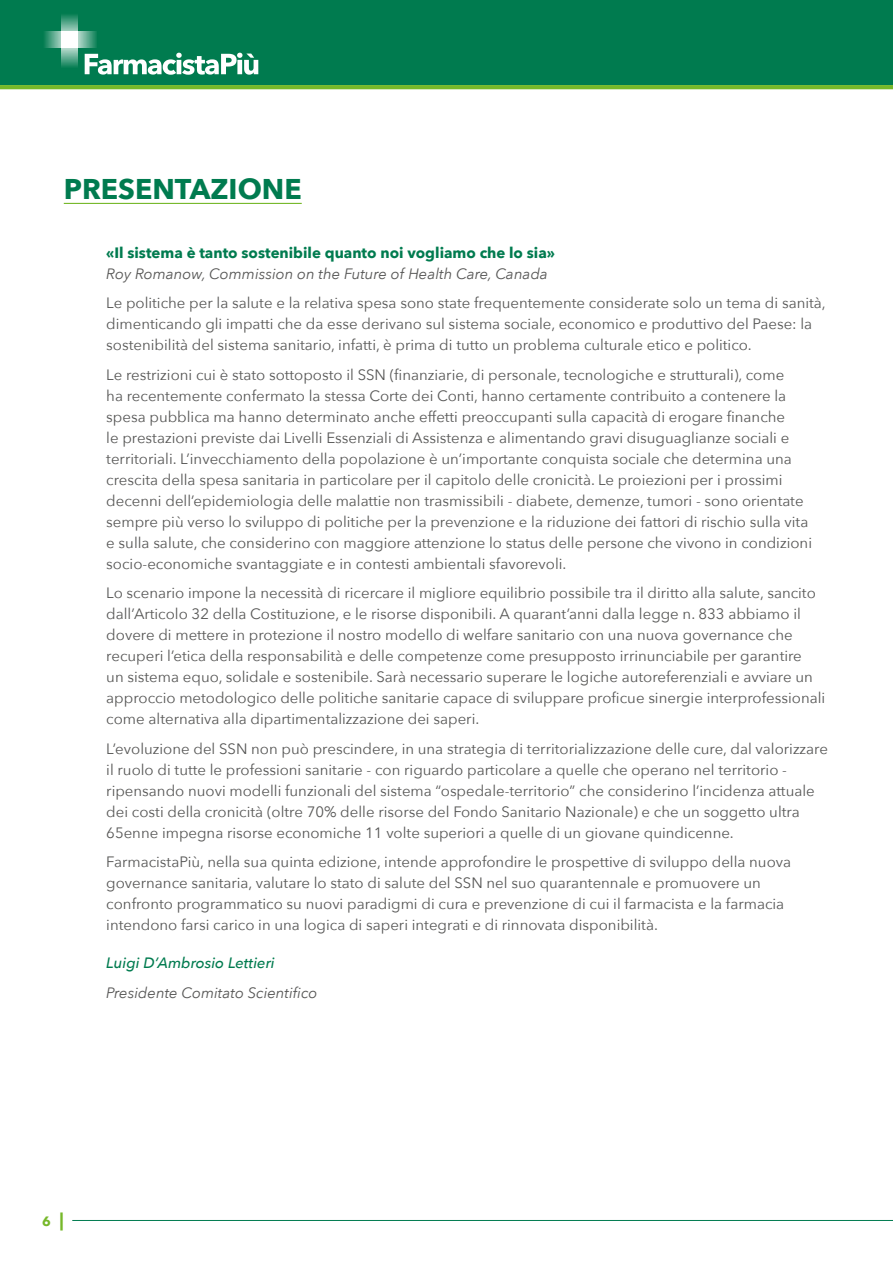
<style>
.page{position:relative;width:893px;height:1263px;background:#fff}
.page>*{position:absolute;margin:0;border:0;box-sizing:border-box;transform-origin:0 0}
.t1{font:700 28.5px "Avenir Next";color:#007b4f}
.t2{font:15px/21px "Avenir Next";color:#575756}
.t3{font:italic 15px "Avenir Next";color:#575756}
.t4{font:700 15px "Avenir Next";color:#007b4f}
.t5{font:italic 500 15px "Avenir Next";color:#007b4f}
.t6{font:700 13.5px "Avenir Next";color:#76b82a}
.s1{font-size:18px}
</style>
<div class="page">
<svg style="left:0;top:85px;width:893px;height:4px;background:#77b82c"></svg>
<div style="left:0;top:0;width:893px;height:85px;background:#007b4f"></div>
<svg style="left:62px;top:15px;width:16px;height:52px"></svg>
<svg style="left:44px;top:32px;width:53px;height:16px"></svg>
<div style="left:62px;top:32px;width:16px;height:16px;background:#fff"></div>
<svg style="left:85px;top:53px;width:173px;height:22px"></svg>
<hr style="left:72px;top:1220px;width:821px;height:1px;background:#007b4f">
<hr style="left:64px;top:203px;width:238px;height:1px;background:#76b82a">
<h1 class="t1" style="left:64px;top:164px;width:239px">PRESENTAZIONE</h1>
<p class="t4" style="left:106px;top:239px;width:450px">«Il sistema è tanto sostenibile quanto noi vogliamo che lo sia»</p>
<p class="t3" style="left:106px;top:261px;width:443px">Roy Romanow, Commission on the Future of Health Care, Canada</p>
<p class="t2" style="left:106px;top:292px;width:721px">Le politiche per la salute e la relativa spesa sono state frequentemente considerate solo un tema di sanità, dimenticando gli impatti che da esse derivano sul sistema sociale, economico e produttivo del Paese: la sostenibilità del sistema sanitario, infatti, è prima di tutto un problema culturale etico e politico.</p>
<p class="t2" style="left:106px;top:363px;width:707px">Le restrizioni cui è stato sottoposto il SSN (finanziarie, di personale, tecnologiche e strutturali), come<br>ha recentemente confermato la stessa Corte dei Conti, hanno certamente contribuito a contenere la spesa pubblica ma hanno determinato anche effetti preoccupanti sulla capacità di erogare finanche<br>le prestazioni previste dai Livelli Essenziali di Assistenza e alimentando gravi disuguaglianze sociali e territoriali. L’invecchiamento della popolazione è un’importante conquista sociale che determina una crescita della spesa sanitaria in particolare per il capitolo delle cronicità. Le proiezioni per i prossimi decenni dell’epidemiologia delle malattie non trasmissibili - diabete, demenze, tumori - sono orientate sempre più verso lo sviluppo di politiche per la prevenzione e la riduzione dei fattori di rischio sulla vita e sulla salute, che considerino con maggiore attenzione lo status delle persone che vivono in condizioni socio-economiche svantaggiate e in contesti ambientali sfavorevoli.</p>
<p class="t2" style="left:106px;top:582px;width:720px">Lo scenario impone la necessità di ricercare il migliore equilibrio possibile tra il diritto alla salute, sancito dall’Articolo 32 della Costituzione, e le risorse disponibili. A quarant’anni dalla legge n. 833 abbiamo il dovere di mettere in protezione il nostro modello di welfare sanitario con una nuova governance che recuperi l’etica della responsabilità e delle competenze come presupposto irrinunciabile per garantire<br>un sistema equo, solidale e sostenibile. Sarà necessario superare le logiche autoreferenziali e avviare un approccio metodologico delle politiche sanitarie capace di sviluppare proficue sinergie interprofessionali come alternativa alla dipartimentalizzazione dei saperi.</p>
<p class="t2" style="left:106px;top:737px;width:723px">L’evoluzione del SSN non può prescindere, in una strategia di territorializzazione delle cure, dal valorizzare il ruolo di tutte le professioni sanitarie - con riguardo particolare a quelle che operano nel territorio - ripensando nuovi modelli funzionali del sistema “ospedale-territorio” che considerino l’incidenza attuale dei costi della cronicità (oltre 70% delle risorse del Fondo Sanitario Nazionale) e che un soggetto ultra 65enne impegna risorse economiche 11 volte superiori a quelle di un giovane quindicenne.</p>
<p class="t2" style="left:106px;top:851px;width:686px">FarmacistaPiù, nella sua quinta edizione, intende approfondire le prospettive di sviluppo della nuova governance sanitaria, valutare lo stato di salute del SSN nel suo quarantennale e promuovere un confronto programmatico su nuovi paradigmi di cura e prevenzione di cui il farmacista e la farmacia intendono farsi carico in una logica di saperi integrati e di rinnovata disponibilità.</p>
<p class="t5" style="left:106px;top:950px;width:170px">Luigi D’Ambrosio Lettieri</p>
<p class="t3" style="left:106px;top:980px;width:213px">Presidente Comitato Scientifico</p>
<p class="t6" style="left:42px;top:1209px;width:23px">6 <span class="s1">|</span></p>
</div>
